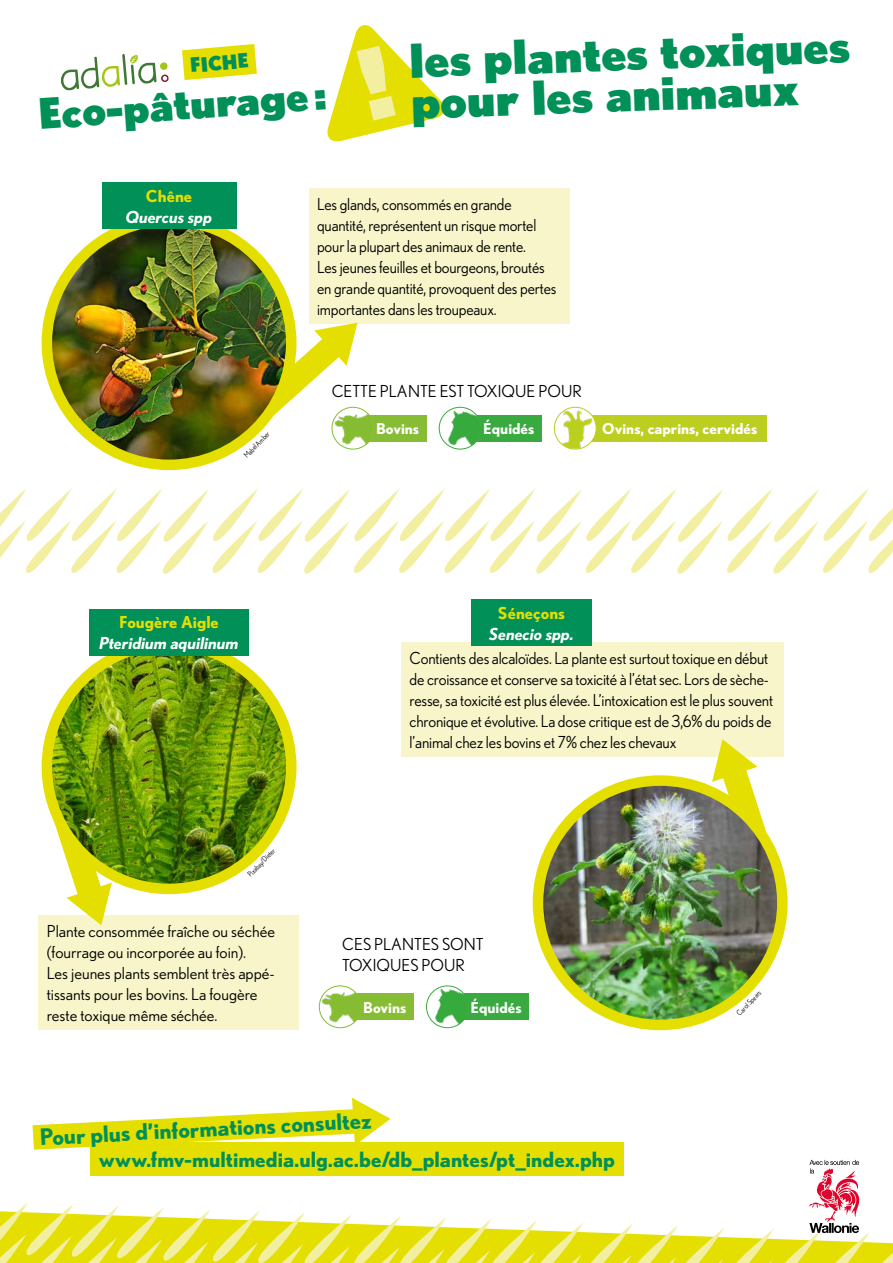
<style>
.page{position:relative;width:893px;height:1263px;background:#fff}
.page>*{position:absolute;margin:0;border:0;box-sizing:border-box;transform-origin:0 0}
.t1{font:900 46.8px/41.4px "Nobel";color:#009058}
.t2{font:900 42px "Nobel";color:#009058}
.t3{font:700 22.5px "Nobel";color:#009058}
.t4{font:700 21px "Nobel";color:#009058}
.t5{font:900 19.8px "Nobel";color:#009058}
.t6{font:16.5px/21px "Nobel";letter-spacing:-.01em;color:#000;scale:.96 1}
.t7{font:16.5px/21px "Nobel";letter-spacing:-.01em;color:#000}
.t8{font:16.5px/21px "Nobel";letter-spacing:-.01em;color:#000;scale:.95 1}
.t9{font:italic 700 16.5px "Nobel";color:#fff}
.t10{font:700 16.5px "Nobel";color:#e4df00}
.t11{font:700 15px "Nobel";color:#fff}
.t12{font:7.5px "Nobel";color:#000;scale:.85 1}
</style>
<div class="page">
<svg style="left:182px;top:44px;width:75px;height:36px"></svg>
<svg style="left:61px;top:54px;width:108px;height:37px"></svg>
<div style="left:160px;top:62px;width:8px;height:8px;background:#a2c617;border-radius:4px"></div>
<svg style="left:327px;top:25px;width:118px;height:117px"></svg>
<svg style="left:0;top:1160px;width:893px;height:103px"></svg>
<div style="left:585px;top:415px;width:182px;height:26px;background:#bccf21"></div>
<img style="left:556px;top:407px;width:40px;height:42px">
<div style="left:554px;top:407px;width:42px;height:42px;border:1px solid #bccf21;border-radius:50%"></div>
<div style="left:463px;top:993px;width:66px;height:27px;background:#39aa3f"></div>
<img style="left:426px;top:986px;width:42px;height:42px;border-radius:20px">
<div style="left:426px;top:985px;width:43px;height:43px;border:1px solid #39aa3f;border-radius:50%"></div>
<div style="left:476px;top:415px;width:66px;height:26px;background:#39aa3f"></div>
<img style="left:439px;top:407px;width:42px;height:42px;border-radius:20px">
<div style="left:439px;top:407px;width:42px;height:42px;border:1px solid #39aa3f;border-radius:50%"></div>
<div style="left:356px;top:993px;width:58px;height:27px;background:#86bd34"></div>
<img style="left:319px;top:986px;width:42px;height:42px;border-radius:20px">
<div style="left:319px;top:985px;width:42px;height:43px;border:1px solid #86bd34;border-radius:50%"></div>
<div style="left:369px;top:415px;width:57px;height:26px;background:#86bd34"></div>
<img style="left:332px;top:407px;width:42px;height:42px;border-radius:20px">
<div style="left:332px;top:407px;width:42px;height:42px;border:1px solid #86bd34;border-radius:50%"></div>
<svg style="left:0;top:488px;width:893px;height:86px"></svg>
<div style="left:401px;top:642px;width:383px;height:114px;background:#f8f5ca"></div>
<div style="left:309px;top:188px;width:260px;height:136px;background:#f8f5ca"></div>
<div style="left:38px;top:916px;width:261px;height:114px;background:#f8f5ca"></div>
<svg style="left:291px;top:323px;width:67px;height:100px"></svg>
<svg style="left:47px;top:804px;width:65px;height:121px"></svg>
<svg style="left:712px;top:739px;width:65px;height:127px"></svg>
<img style="left:47px;top:223px;width:244px;height:242px">
<div style="left:42px;top:215px;width:254px;height:255px;border:10px solid #e4df00;border-radius:50%"></div>
<img style="left:47px;top:644px;width:244px;height:245px;border-radius:122px">
<div style="left:42px;top:639px;width:254px;height:255px;border:10px solid #e4df00;border-radius:50%"></div>
<img style="left:538px;top:780px;width:244px;height:245px;border-radius:122px">
<div style="left:533px;top:775px;width:255px;height:255px;border:10px solid #e4df00;border-radius:50%"></div>
<div style="left:102px;top:182px;width:134px;height:47px;background:#009058"></div>
<div style="left:89px;top:608px;width:160px;height:47px;background:#009058"></div>
<div style="left:471px;top:599px;width:121px;height:47px;background:#009058"></div>
<div style="left:90px;top:1142px;width:534px;height:34px;background:#e4df00"></div>
<svg style="left:33px;top:1098px;width:357px;height:52px"></svg>
<p class="t5" style="left:189px;top:53px;width:60px;rotate:-5deg">FICHE</p>
<h2 class="t2" style="left:37px;top:89px;width:290px;rotate:-4deg">Eco-pâturage:</h2>
<h1 class="t1" style="left:409px;top:39px;width:442px;rotate:-2deg">les plantes toxiques pour les animaux</h1>
<p class="t10" style="left:146px;top:186px;width:48px">Chêne</p>
<p class="t9" style="left:126px;top:207px;width:88px">Quercus spp</p>
<p class="t12" style="left:242px;top:454px;width:41px;rotate:-46deg">Mabel Amber</p>
<p class="t8" style="left:317px;top:193px;width:254px">Les glands, consommés en grande quantité, représentent un risque mortel pour la plupart des animaux de rente.<br>Les jeunes feuilles et bourgeons, broutés en grande quantité, provoquent des pertes importantes dans les troupeaux.</p>
<p class="t7" style="left:332px;top:380px;width:252px">CETTE PLANTE EST TOXIQUE POUR</p>
<p class="t11" style="left:376px;top:420px;width:45px">Bovins</p>
<p class="t11" style="left:483px;top:420px;width:53px">Équidés</p>
<p class="t11" style="left:602px;top:420px;width:157px">Ovins, caprins, cervidés</p>
<p class="t10" style="left:119px;top:612px;width:101px">Fougère Aigle</p>
<p class="t9" style="left:99px;top:633px;width:141px">Pteridium aquilinum</p>
<p class="t12" style="left:246px;top:872px;width:44px;rotate:-46deg">Pixabay/Dieter</p>
<p class="t7" style="left:47px;top:921px;width:230px">Plante consommée fraîche ou séchée (fourrage ou incorporée au foin).<br>Les jeunes plants semblent très appé&shy;tissants pour les bovins. La fougère reste toxique même séchée.</p>
<p class="t10" style="left:498px;top:603px;width:69px">Séneçons</p>
<p class="t9" style="left:489px;top:624px;width:86px">Senecio spp.</p>
<p class="t6" style="left:410px;top:647px;width:380px">Contients des alcaloïdes. La plante est surtout toxique en début de croissance et conserve sa toxicité à l’état sec. Lors de sèche&shy;resse, sa toxicité est plus élevée. L’intoxication est le plus souvent chronique et évolutive. La dose critique est de 3,6% du poids de l’animal chez les bovins et 7% chez les chevaux</p>
<p class="t7" style="left:342px;top:934px;width:143px">CES PLANTES SONT<br>TOXIQUES POUR</p>
<p class="t11" style="left:363px;top:998px;width:45px">Bovins</p>
<p class="t11" style="left:470px;top:998px;width:53px">Équidés</p>
<p class="t12" style="left:735px;top:1011px;width:38px;rotate:-46deg">Carol Spears</p>
<h3 class="t3" style="left:39px;top:1124px;width:334px;rotate:-3deg">Pour plus d’informations consultez</h3>
<p class="t4" style="left:99px;top:1147px;width:518px">www.fmv-multimedia.ulg.ac.be/db_plantes/pt_index.php</p>
</div>
